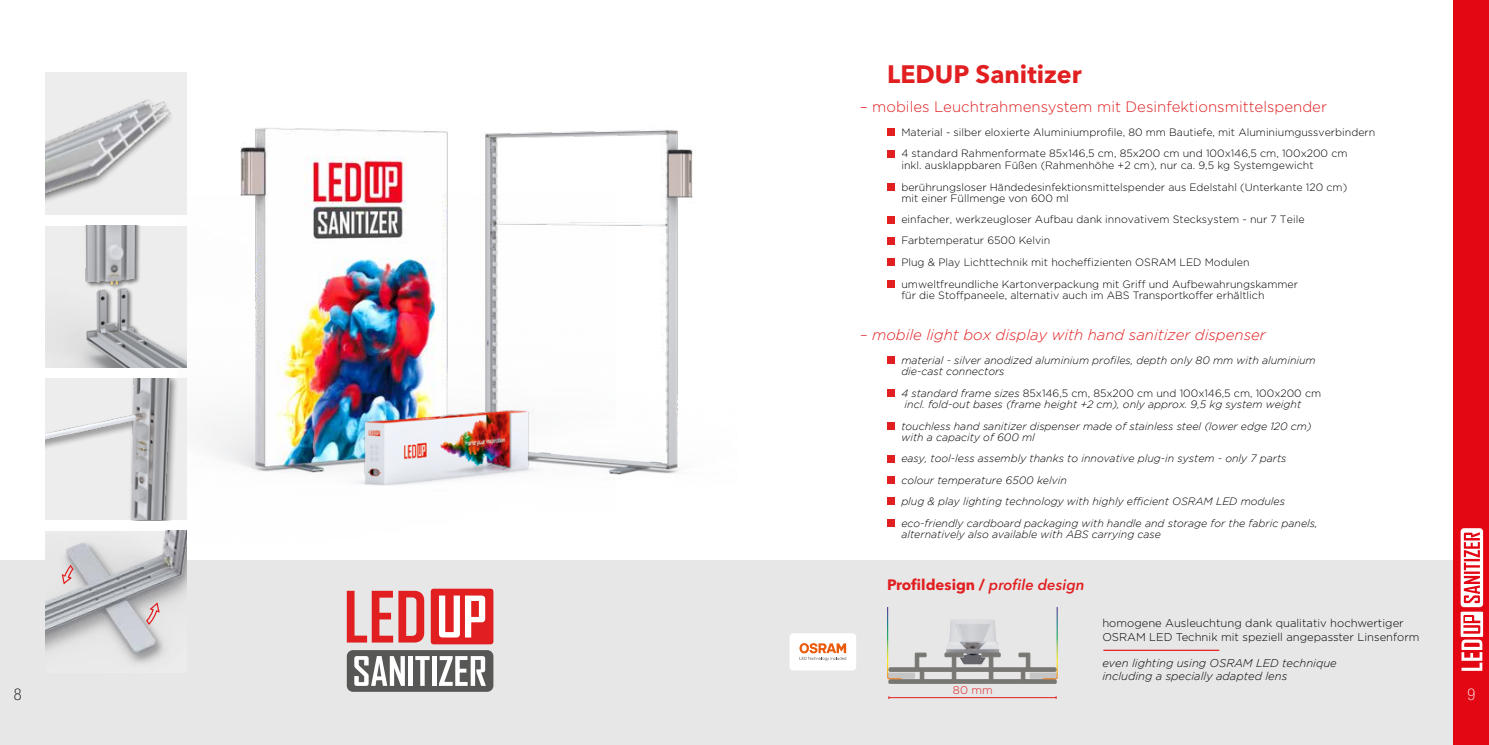
<style>
.page{position:relative;width:1489px;height:745px;background:#fff}
.page>*{position:absolute;margin:0;border:0;box-sizing:border-box;transform-origin:0 0}
.t1{font:700 25px "Avenir Next LT Pro";color:#e11f21}
.t2{font:100 condensed 16.25px "Helvetica Neue LT Pro";color:#000}
.t3{font:100 condensed 16.25px "Helvetica Neue LT Pro";color:#fff}
.t4{font:300 15px "Gotham";color:#e11f21}
.t5{font:italic 300 15px "Gotham";color:#e11f21}
.t6{font:700 15px "Avenir Next LT Pro";color:#e11f21}
.t7{font:300 11.25px/13.5px "Gotham";color:#000}
.t8{font:italic 300 11.25px/12.5px "Gotham";color:#000}
.t9{font:300 11.25px "Gotham";color:#e11f21}
.t10{font:300 10.62px/21.4px "Gotham";color:#000}
.t11{font:italic 300 10.62px/11.2px "Gotham";color:#000}
.s1{font-style:normal}
.s2{font-weight:600;font-style:italic}
</style>
<div class="page">
<div style="left:0;top:560px;width:1488px;height:184px;background:#e7e7e7"></div>
<div style="left:1453px;top:0;width:35px;height:744px;background:#e30613"></div>
<img style="left:615px;top:129px;width:81px;height:177px">
<img style="left:177px;top:128px;width:438px;height:392px">
<img style="left:306px;top:306px;width:374px;height:214px">
<div style="left:887px;top:128px;width:7px;height:7px;background:#e11f21"></div>
<div style="left:887px;top:150px;width:7px;height:7px;background:#e11f21"></div>
<div style="left:887px;top:183px;width:7px;height:7px;background:#e11f21"></div>
<div style="left:887px;top:216px;width:7px;height:7px;background:#e11f21"></div>
<div style="left:887px;top:237px;width:7px;height:7px;background:#e11f21"></div>
<div style="left:887px;top:258px;width:7px;height:7px;background:#e11f21"></div>
<div style="left:887px;top:280px;width:7px;height:7px;background:#e11f21"></div>
<div style="left:887px;top:356px;width:7px;height:7px;background:#e11f21"></div>
<div style="left:887px;top:389px;width:7px;height:7px;background:#e11f21"></div>
<div style="left:887px;top:422px;width:7px;height:7px;background:#e11f21"></div>
<div style="left:887px;top:455px;width:7px;height:7px;background:#e11f21"></div>
<div style="left:887px;top:476px;width:7px;height:7px;background:#e11f21"></div>
<div style="left:887px;top:497px;width:7px;height:7px;background:#e11f21"></div>
<div style="left:887px;top:519px;width:7px;height:7px;background:#e11f21"></div>
<div style="left:431px;top:588px;width:62px;height:56px;background:#e11f21;border-radius:3px"></div>
<svg style="left:439px;top:595px;width:46px;height:42px"></svg>
<svg style="left:347px;top:590px;width:77px;height:52px"></svg>
<div style="left:347px;top:649px;width:146px;height:42px;background:#575756;border-radius:6px"></div>
<svg style="left:354px;top:656px;width:51px;height:29px"></svg>
<div style="left:408px;top:655px;width:5px;height:30px;background:#fff"></div>
<svg style="left:415px;top:656px;width:14px;height:29px"></svg>
<hr style="left:432px;top:655px;width:4px;height:30px;background:#fff">
<svg style="left:439px;top:656px;width:47px;height:29px"></svg>
<img style="left:45px;top:225px;width:142px;height:142px">
<img style="left:45px;top:72px;width:142px;height:143px">
<img style="left:45px;top:378px;width:142px;height:141px">
<img style="left:45px;top:530px;width:142px;height:133px">
<svg style="left:61px;top:563px;width:99px;height:62px;background:#b5b3b7"></svg>
<svg style="left:1460px;top:528px;width:22px;height:142px"></svg>
<div style="left:789px;top:633px;width:67px;height:37px;background:#fff;border-radius:4px"></div>
<svg style="left:799px;top:643px;width:47px;height:17px"></svg>
<hr style="left:1103px;top:649px;width:116px;height:1px;background:#e11f21">
<hr style="left:888px;top:696px;width:168px;height:1px;background:#e11f21">
<svg style="left:887px;top:607px;width:170px;height:76px"></svg>
<h1 class="t1" style="left:887px;top:59px;width:196px">LEDUP Sanitizer</h1>
<h3 class="t4" style="left:859px;top:99px;width:469px">– mobiles Leuchtrahmensystem mit Desinfektionsmittelspender</h3>
<p class="t10" style="left:901px;top:121px;width:475px;line-height:21.9px">Material - silber eloxierte Aluminiumprofile, 80 mm Bautiefe, mit Aluminiumgussverbindern<br>4 standard Rahmenformate 85x146,5 cm, 85x200 cm und 100x146,5 cm, 100x200 cm</p>
<p class="t10" style="left:901px;top:154px;width:447px;line-height:21.9px">inkl. ausklappbaren Füßen (Rahmenhöhe +2 cm), nur ca. 9,5 kg Systemgewicht berührungsloser Händedesinfektionsmittelspender aus Edelstahl (Unterkante 120 cm)</p>
<p class="t10" style="left:901px;top:187px;width:404px">mit einer Füllmenge von 600 ml<br>einfacher, werkzeugloser Aufbau dank innovativem Stecksystem - nur 7 Teile Farbtemperatur 6500 Kelvin<br>Plug &amp; Play Lichttechnik mit hocheffizienten OSRAM LED Modulen umweltfreundliche Kartonverpackung mit Griff und Aufbewahrungskammer</p>
<p class="t10" style="left:901px;top:284px;width:364px">für die Stoffpaneele, alternativ auch im ABS Transportkoffer erhältlich</p>
<h3 class="t5" style="left:859px;top:326px;width:407px">– mobile light box display with hand sanitizer dispenser</h3>
<p class="t11" style="left:901px;top:354px;width:416px">material - silver anodized aluminium profiles, depth only 80 mm with aluminium die-cast connectors</p>
<p class="t11" style="left:901px;top:387px;width:421px">4 standard frame sizes <span class="s1">85x146,5 cm, 85x200 cm und 100x146,5 cm, 100x200 cm </span>incl. fold-out bases (frame height +2 cm), only approx. 9,5 kg system weight</p>
<p class="t11" style="left:901px;top:420px;width:412px">touchless hand sanitizer dispenser made of stainless steel (lower edge 120 cm) with a capacity of 600 ml</p>
<p class="t11" style="left:901px;top:447px;width:418px;line-height:21.5px">easy, tool-less assembly thanks to innovative plug-in system - only 7 parts colour temperature 6500 kelvin<br>plug &amp; play lighting technology with highly efficient OSRAM LED modules eco-friendly cardboard packaging with handle and storage for the fabric panels,</p>
<p class="t11" style="left:901px;top:528px;width:261px">alternatively also available with ABS carrying case</p>
<h3 class="t6" style="left:887px;top:575px;width:199px">Profildesign / <span class="s2">profile design</span></h3>
<p class="t7" style="left:1102px;top:616px;width:318px">homogene Ausleuchtung dank qualitativ hochwertiger<br>OSRAM LED Technik mit speziell angepasster Linsenform</p>
<p class="t8" style="left:1102px;top:656px;width:236px">even lighting using OSRAM LED technique including a specially adapted lens</p>
<p class="t9" style="left:952px;top:683px;width:41px">80 mm</p>
<h2 class="t2" style="left:14px;top:684px;width:9px">8</h2>
<h2 class="t3" style="left:1467px;top:684px;width:9px">9</h2>
</div>
